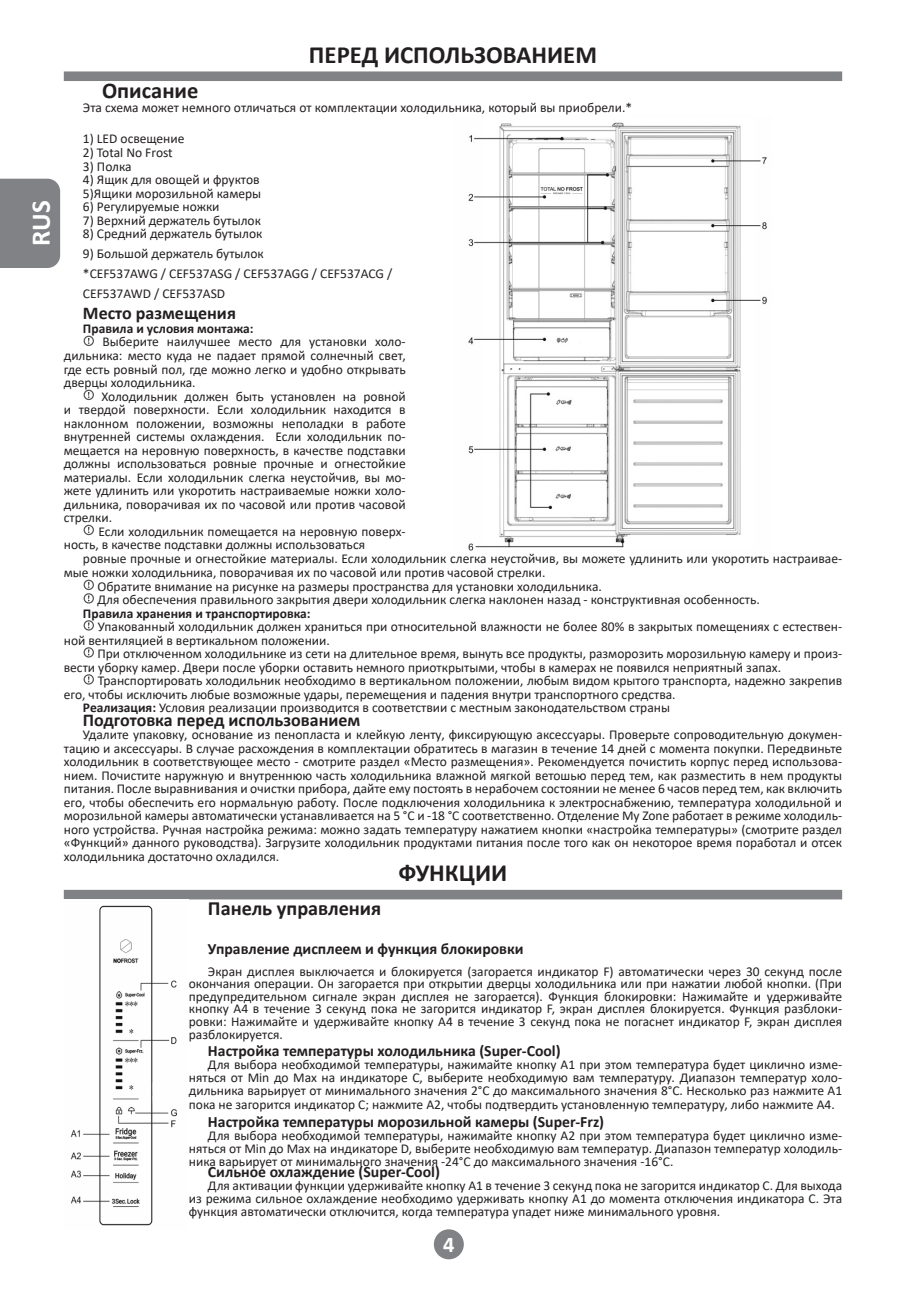
<style>
.page{position:relative;width:906px;height:1289px;background:#fff}
.page>*{position:absolute;margin:0;border:0;box-sizing:border-box;transform-origin:0 0}
.t1{font:700 27px "Calibri";color:#fff}
.Раздел_RUS{font:700 24.75px "Calibri";color:#231f20}
.Заголовок{font:700 22.5px "Calibri";color:#231f20}
.t2{font:700 22.5px "Calibri";color:#fff}
.Основной_8{font:700 20.25px "Calibri";color:#231f20}
.Основной_8-2{font:700 18px "Calibri";color:#231f20}
.Основной_8-3{font:700 15.75px "Calibri";color:#231f20}
.Основной_8-4{font:13.5px/13.5px "Calibri";color:#231f20;text-align:justify}
.Основной_8-5{font:700 13.5px "Calibri";color:#231f20}
.s1{font-weight:700}
</style>
<div class="page">
<div style="left:64px;top:71px;width:778px;height:10px;background:#808285"></div>
<div style="left:434px;top:1229px;width:30px;height:30px;background:#808285;border-radius:50%"></div>
<div style="left:0;top:179px;width:60px;height:89px;background:#808285"></div>
<div style="left:84px;top:336px;width:10px;height:10px;border:1px solid #525252;border-radius:50%"></div>
<div style="left:84px;top:390px;width:10px;height:10px;border:1px solid #525252;border-radius:50%"></div>
<div style="left:84px;top:525px;width:10px;height:10px;border:1px solid #525252;border-radius:50%"></div>
<div style="left:64px;top:889px;width:778px;height:10px;background:#808285"></div>
<img style="left:70px;top:905px;width:107px;height:321px">
<img style="left:468px;top:122px;width:299px;height:429px">
<svg style="left:84px;top:580px;width:9px;height:9px"></svg>
<div style="left:84px;top:579px;width:10px;height:11px;border:1px solid #525252;border-radius:50%"></div>
<div style="left:84px;top:593px;width:10px;height:10px;border:1px solid #525252;border-radius:50%"></div>
<div style="left:84px;top:620px;width:10px;height:10px;border:1px solid #525252;border-radius:50%"></div>
<div style="left:84px;top:647px;width:10px;height:10px;border:1px solid #525252;border-radius:50%"></div>
<div style="left:84px;top:674px;width:10px;height:10px;border:1px solid #525252;border-radius:50%"></div>
<h1 class="t1" style="left:22px;top:246px;width:47px;rotate:-90deg">RUS</h1>
<p class="Раздел_RUS" style="left:309px;top:37px;width:289px">ПЕРЕД ИСПОЛЬЗОВАНИЕМ</p>
<p class="Заголовок" style="left:102px;top:75px;width:98px">Описание</p>
<p class="Основной_8-4" style="left:83px;top:100px;width:551px">Эта схема может немного отличаться от комплектации холодильника, который вы приобрели.*</p>
<p class="Основной_8-4" style="left:83px;top:132px;width:103px">1) LED освещение</p>
<p class="Основной_8-4" style="left:83px;top:145px;width:91px">2) Total No Frost</p>
<p class="Основной_8-4" style="left:83px;top:159px;width:50px">3) Полка</p>
<p class="Основной_8-4" style="left:83px;top:172px;width:178px">4) Ящик для овощей и фруктов</p>
<p class="Основной_8-4" style="left:83px;top:186px;width:180px">5)Ящики морозильной камеры</p>
<p class="Основной_8-4" style="left:83px;top:199px;width:138px">6) Регулируемые ножки</p>
<p class="Основной_8-4" style="left:83px;top:213px;width:179px">7) Верхний держатель бутылок</p>
<p class="Основной_8-4" style="left:83px;top:226px;width:181px">8) Средний держатель бутылок</p>
<p class="Основной_8-4" style="left:83px;top:247px;width:182px">9) Большой держатель бутылок</p>
<p class="Основной_8-4" style="left:83px;top:266px;width:311px">*CEF537AWG / CEF537ASG / CEF537AGG / CEF537ACG /</p>
<p class="Основной_8-4" style="left:83px;top:286px;width:144px">CEF537AWD / CEF537ASD</p>
<p class="Основной_8-2" style="left:83px;top:301px;width:154px">Место размещения</p>
<p class="Основной_8-5" style="left:83px;top:319px;width:172px">Правила и условия монтажа:</p>
<p class="Основной_8-4" style="left:64px;top:335px;width:343px;text-indent:39px">Выберите наилучшее место для установки холо&shy;дильника: место куда не падает прямой солнечный свет, где есть ровный пол, где можно легко и удобно открывать дверцы холодильника.</p>
<p class="Основной_8-4" style="left:64px;top:389px;width:343px;text-indent:38px">Холодильник должен быть установлен на ровной и твердой поверхности. Если холодильник находится в наклонном положении, возможны неполадки в работе внутренней системы охлаждения. Если холодильник по&shy;мещается на неровную поверхность, в качестве подставки должны использоваться ровные прочные и огнестойкие материалы. Если холодильник слегка неустойчив, вы мо&shy;жете удлинить или укоротить настраиваемые ножки холо&shy;дильника, поворачивая их по часовой или против часовой стрелки.</p>
<p class="Основной_8-4" style="left:64px;top:524px;width:343px;text-indent:35px">Если холодильник помещается на неровную поверх&shy;ность, в качестве подставки должны использоваться</p>
<p class="Основной_8-4" style="left:64px;top:552px;width:780px;text-indent:19px">ровные прочные и огнестойкие материалы. Если холодильник слегка неустойчив, вы можете удлинить или укоротить настраивае&shy;мые ножки холодильника, поворачивая их по часовой или против часовой стрелки.</p>
<p class="Основной_8-4" style="left:97px;top:579px;width:506px">Обратите внимание на рисунке на размеры пространства для установки холодильника.</p>
<p class="Основной_8-4" style="left:97px;top:592px;width:664px">Для обеспечения правильного закрытия двери холодильник слегка наклонен назад - конструктивная особенность.</p>
<p class="Основной_8-5" style="left:83px;top:603px;width:229px">Правила хранения и транспортировка:</p>
<p class="Основной_8-4" style="left:64px;top:619px;width:780px;text-indent:34px">Упакованный холодильник должен храниться при относительной влажности не более 80% в закрытых помещениях с естествен&shy;ной вентиляцией в вертикальном положении.</p>
<p class="Основной_8-4" style="left:64px;top:646px;width:780px;text-indent:34px">При отключенном холодильнике из сети на длительное время, вынуть все продукты, разморозить морозильную камеру и произ&shy;вести уборку камер. Двери после уборки оставить немного приоткрытыми, чтобы в камерах не появился неприятный запах.</p>
<p class="Основной_8-4" style="left:64px;top:673px;width:780px;text-indent:34px">Транспортировать холодильник необходимо в вертикальном положении, любым видом крытого транспорта, надежно закрепив его, чтобы исключить любые возможные удары, перемещения и падения внутри транспортного средства.</p>
<p class="Основной_8-4" style="left:83px;top:700px;width:588px"><span class="s1">Реализация:</span> Условия реализации производится в соответствии с местным законодательством страны</p>
<p class="Основной_8-2" style="left:83px;top:707px;width:279px">Подготовка перед использованием</p>
<p class="Основной_8-4" style="left:64px;top:727px;width:780px;text-indent:19px">Удалите упаковку, основание из пенопласта и клейкую ленту, фиксирующую аксессуары. Проверьте сопроводительную докумен&shy;тацию и аксессуары. В случае расхождения в комплектации обратитесь в магазин в течение 14 дней с момента покупки. Передвиньте холодильник в соответствующее место - смотрите раздел «Место размещения». Рекомендуется почистить корпус перед использова&shy;нием. Почистите наружную и внутреннюю часть холодильника влажной мягкой ветошью перед тем, как разместить в нем продукты питания. После выравнивания и очистки прибора, дайте ему постоять в нерабочем состоянии не менее 6 часов перед тем, как включить его, чтобы обеспечить его нормальную работу. После подключения холодильника к электроснабжению, температура холодильной и морозильной камеры автоматически устанавливается на 5 °C и -18 °C соответственно. Отделение My Zone работает в режиме холодиль&shy;ного устройства. Ручная настройка режима: можно задать температуру нажатием кнопки «настройка температуры» (смотрите раздел «Функций» данного руководства). Загрузите холодильник продуктами питания после того как он некоторое время поработал и отсек холодильника достаточно охладился.</p>
<p class="Основной_8" style="left:208px;top:893px;width:175px">Панель управления</p>
<p class="Основной_8-3" style="left:208px;top:938px;width:317px">Управление дисплеем и функция блокировки</p>
<p class="Основной_8-4" style="left:189px;top:964px;width:655px;line-height:12.6px;text-indent:19px">Экран дисплея выключается и блокируется (загорается индикатор F) автоматически через 30 секунд после окончания операции. Он загорается при открытии дверцы холодильника или при нажатии любой кнопки. (При предупредительном сигнале экран дисплея не загорается). Функция блокировки: Нажимайте и удерживайте кнопку А4 в течение 3 секунд пока не загорится индикатор F, экран дисплея блокируется. Функция разблоки&shy;ровки: Нажимайте и удерживайте кнопку А4 в течение 3 секунд пока не погаснет индикатор F, экран дисплея разблокируется.</p>
<p class="Основной_8-3" style="left:208px;top:1039px;width:354px">Настройка температуры холодильника (Super-Cool)</p>
<p class="Основной_8-4" style="left:189px;top:1057px;width:655px;text-indent:19px">Для выбора необходимой температуры, нажимайте кнопку А1 при этом температура будет циклично изме&shy;няться от Min до Max на индикаторе С, выберите необходимую вам температуру. Диапазон температур холо&shy;дильника варьирует от минимального значения 2°C до максимального значения 8°C. Несколько раз нажмите А1 пока не загорится индикатор C; нажмите А2, чтобы подтвердить установленную температуру, либо нажмите А4.</p>
<p class="Основной_8-3" style="left:208px;top:1110px;width:398px">Настройка температуры морозильной камеры (Super-Frz)</p>
<p class="Основной_8-4" style="left:189px;top:1128px;width:655px;text-indent:19px">Для выбора необходимой температуры, нажимайте кнопку А2 при этом температура будет циклично изме&shy;няться от Min до Max на индикаторе D, выберите необходимую вам температур. Диапазон температур холодиль&shy;ника варьирует от минимального значения -24°C до максимального значения -16°C.</p>
<p class="Основной_8-3" style="left:208px;top:1160px;width:233px">Сильное охлаждение (Super-Cool)</p>
<p class="Основной_8-4" style="left:189px;top:1178px;width:655px;text-indent:19px">Для активации функции удерживайте кнопку А1 в течение 3 секунд пока не загорится индикатор C. Для выхода из режима сильное охлаждение необходимо удерживать кнопку А1 до момента отключения индикатора С. Эта функция автоматически отключится, когда температура упадет ниже минимального уровня.</p>
<p class="Раздел_RUS" style="left:398px;top:855px;width:110px">ФУНКЦИИ</p>
<h3 class="t2" style="left:443px;top:1228px;width:13px">4</h3>
</div>
